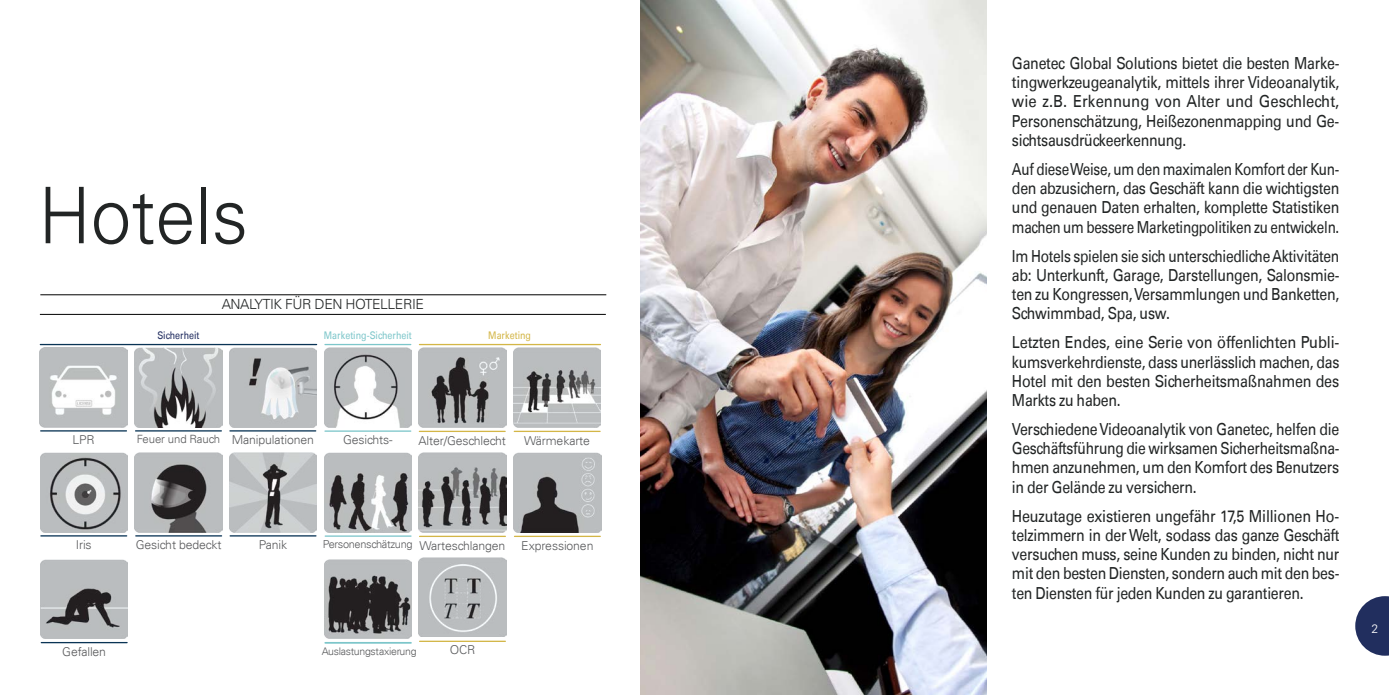
<style>
.page{position:relative;width:1389px;height:695px;background:#fff}
.page>*{position:absolute;margin:0;border:0;box-sizing:border-box;transform-origin:0 0}
.t1{font:300 78.05px "Univers LT";color:#222525;scale:.93 1}
.t2{font:16.62px/19.2px "Univers LT";letter-spacing:-.02em;color:#222525;text-align:justify;scale:.85 1}
.t3{font:16.62px/19.2px "Univers LT";letter-spacing:-.02em;color:#222525;text-align:justify;scale:.87 1}
.t4{font:16.62px/19.2px "Univers LT";letter-spacing:-.02em;color:#222525;text-align:justify;scale:.81 1}
.t5{font:16.62px/19.2px "Univers LT";letter-spacing:-.02em;color:#222525;text-align:justify;scale:.83 1}
.t6{font:16.62px/19.2px "Univers LT";letter-spacing:-.02em;color:#222525;text-align:justify;scale:.88 1}
.t7{font:300 14px "Univers LT";letter-spacing:-.03em;color:#222525}
.t8{font:300 12.25px "Univers LT";letter-spacing:-.01em;color:#58595b}
.t9{font:300 12.25px "Univers LT";color:#fff}
.t10{font:300 11.38px "Univers LT";letter-spacing:-.01em;color:#58595b}
.t11{font:300 11.03px "Univers LT";letter-spacing:-.03em;color:#58595b}
.t12{font:10.5px "Univers LT";color:#7dc6ca;scale:.85 1}
.t13{font:300 10.5px "Univers LT";letter-spacing:-.025em;color:#58595b}
.t14{font:10.5px "Univers LT";color:#202c5f;scale:.85 1}
.t15{font:10.5px "Univers LT";color:#d3b647;scale:.85 1}
</style>
<div class="page">
<svg style="left:1355px;top:596px;width:34px;height:59px"></svg>
<img style="left:640px;top:0;width:346px;height:694px">
<img style="left:419px;top:452px;width:87px;height:80px">
<img style="left:419px;top:557px;width:87px;height:80px">
<img style="left:418px;top:347px;width:88px;height:80px">
<img style="left:514px;top:452px;width:87px;height:80px">
<img style="left:513px;top:347px;width:88px;height:80px">
<img style="left:229px;top:452px;width:88px;height:80px">
<img style="left:229px;top:347px;width:88px;height:80px">
<img style="left:40px;top:452px;width:88px;height:80px">
<img style="left:40px;top:347px;width:87px;height:80px">
<img style="left:40px;top:559px;width:88px;height:79px">
<img style="left:135px;top:452px;width:87px;height:80px">
<img style="left:135px;top:347px;width:87px;height:80px">
<hr style="left:230px;top:535px;width:86px;height:1px;background:#0a3455">
<hr style="left:230px;top:430px;width:86px;height:1px;background:#0a3455">
<hr style="left:41px;top:535px;width:86px;height:1px;background:#0a3455">
<hr style="left:41px;top:430px;width:85px;height:1px;background:#0a3455">
<hr style="left:40px;top:344px;width:277px;height:1px;background:#0a3455">
<hr style="left:136px;top:535px;width:86px;height:1px;background:#0a3455">
<hr style="left:136px;top:430px;width:85px;height:1px;background:#0a3455">
<hr style="left:41px;top:641px;width:86px;height:2px;background:#0a3455">
<hr style="left:420px;top:535px;width:85px;height:2px;background:#d3b647">
<hr style="left:420px;top:640px;width:85px;height:2px;background:#d3b647">
<hr style="left:419px;top:430px;width:86px;height:2px;background:#d3b647">
<hr style="left:419px;top:344px;width:181px;height:1px;background:#d3b647">
<hr style="left:515px;top:535px;width:85px;height:2px;background:#d3b647">
<hr style="left:514px;top:430px;width:86px;height:2px;background:#d3b647">
<img style="left:324px;top:452px;width:88px;height:80px">
<img style="left:324px;top:347px;width:88px;height:80px">
<img style="left:324px;top:559px;width:88px;height:79px">
<hr style="left:325px;top:535px;width:86px;height:1px;background:#7dc6ca">
<hr style="left:325px;top:430px;width:86px;height:1px;background:#7dc6ca">
<hr style="left:325px;top:344px;width:86px;height:1px;background:#7dc6ca">
<hr style="left:325px;top:641px;width:86px;height:2px;background:#7dc6ca">
<hr style="left:40px;top:314px;width:566px;height:1px;background:#000">
<hr style="left:40px;top:294px;width:566px;height:1px;background:#000">
<h1 class="t1" style="left:38px;top:168px;width:227px">Hotels</h1>
<p class="t8" style="left:72px;top:432px;width:24px">LPR</p>
<p class="t7" style="left:222px;top:296px;width:204px">ANALYTIK FÜR DEN HOTELLERIE</p>
<p class="t14" style="left:157px;top:329px;width:51px">Sicherheit</p>
<p class="t12" style="left:324px;top:329px;width:105px">Marketing-Sicherheit</p>
<p class="t15" style="left:488px;top:329px;width:52px">Marketing</p>
<p class="t10" style="left:137px;top:432px;width:85px">Feuer und Rauch</p>
<p class="t8" style="left:232px;top:432px;width:84px">Manipulationen</p>
<p class="t8" style="left:343px;top:432px;width:51px">Gesichts-</p>
<p class="t8" style="left:419px;top:433px;width:89px">Alter/Geschlecht</p>
<p class="t8" style="left:524px;top:433px;width:67px">Wärmekarte</p>
<p class="t8" style="left:76px;top:537px;width:17px">Iris</p>
<p class="t8" style="left:136px;top:537px;width:87px">Gesicht bedeckt</p>
<p class="t8" style="left:62px;top:644px;width:45px">Gefallen</p>
<p class="t8" style="left:259px;top:537px;width:30px">Panik</p>
<p class="t11" style="left:323px;top:537px;width:91px">Personenschätzung</p>
<p class="t8" style="left:420px;top:537px;width:87px">Warteschlangen</p>
<p class="t8" style="left:521px;top:537px;width:74px">Expressionen</p>
<p class="t13" style="left:322px;top:644px;width:96px">Auslastungstaxierung</p>
<p class="t8" style="left:450px;top:642px;width:27px">OCR</p>
<p class="t2" style="left:1012px;top:53px;width:387px">Ganetec Global Solutions bietet die besten Marke&shy;tingwerkzeugeanalytik, mittels ihrer Videoanalytik, wie z.B. Erkennung von Alter und Geschlecht, Personenschätzung, Heißezonenmapping und Ge&shy;sichtsausdrückeerkennung.</p>
<p class="t4" style="left:1012px;top:159px;width:406px">Auf diese Weise, um den maximalen Komfort der Kun&shy;den abzusichern, das Geschäft kann die wichtigsten und genauen Daten erhalten, komplette Statistiken machen um bessere Marketingpolitiken zu entwickeln.</p>
<p class="t5" style="left:1012px;top:246px;width:396px">Im Hotels spielen sie sich unterschiedliche Aktivitäten ab: Unterkunft, Garage, Darstellungen, Salonsmie&shy;ten zu Kongressen, Versammlungen und Banketten, Schwimmbad, Spa, usw.</p>
<p class="t6" style="left:1012px;top:333px;width:374px">Letzten Endes, eine Serie von öffenlichten Publi&shy;kumsverkehrdienste, dass unerlässlich machen, das Hotel mit den besten Sicherheitsmaßnahmen des Markts zu haben.</p>
<p class="t2" style="left:1012px;top:419px;width:387px">Verschiedene Videoanalytik von Ganetec, helfen die Geschäftsführung die wirksamen Sicherheitsmaßna&shy;hmen anzunehmen, um den Komfort des Benutzers in der Gelände zu versichern.</p>
<p class="t3" style="left:1012px;top:506px;width:378px">Heuzutage existieren ungefähr 17,5 Millionen Ho&shy;telzimmern in der Welt, sodass das ganze Geschäft versuchen muss, seine Kunden zu binden, nicht nur mit den besten Diensten, sondern auch mit den bes&shy;ten Diensten für jeden Kunden zu garantieren.</p>
<p class="t9" style="left:1372px;top:620px;width:8px">2</p>
</div>
